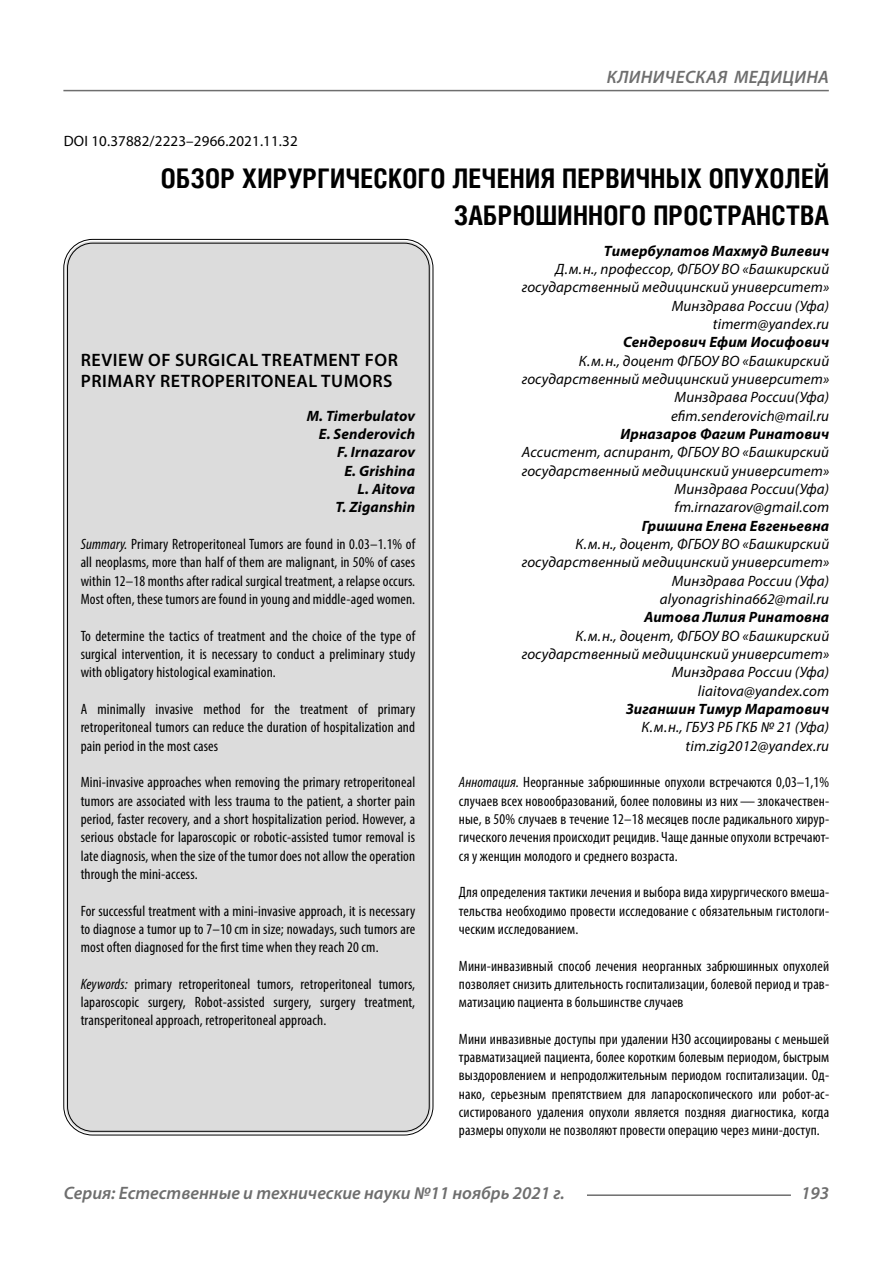
<style>
.page{position:relative;width:893px;height:1263px;background:#fff}
.page>*{position:absolute;margin:0;border:0;box-sizing:border-box;transform-origin:0 0}
.Header{font:700 27px/37.5px "Helios Cond C";letter-spacing:.01em;color:#000;text-align:right}
.t1{font:italic 600 18px "Myriad Pro";color:#6e6e6e}
.Header-eng{font:600 18px/21.6px "Myriad Pro";letter-spacing:.03em;color:#000}
.Annotation-eng{font:condensed 15px/18.3px "Myriad Pro";letter-spacing:.01em;color:#000;text-align:justify}
.Annotation-rus{font:condensed 15px/18.3px "Myriad Pro";letter-spacing:.01em;color:#000;text-align:justify}
.Author-doc{font:italic 15px/18.3px "Myriad Pro";letter-spacing:.01em;color:#000;text-align:right}
.Author{font:italic 700 15px "Myriad Pro";letter-spacing:.01em;color:#000}
.Author-email{font:italic 15px "Myriad Pro";letter-spacing:.01em;color:#000}
.Author-eng{font:italic 700 15px "Myriad Pro";letter-spacing:.01em;color:#000}
.DOI{font:15px "Myriad Pro";letter-spacing:.01em;color:#000}
.s1{font-style:italic}
</style>
<div class="page">
<div style="left:66px;top:241px;width:365px;height:892px;background:#dcdcdc;border-radius:27px"></div>
<hr style="left:587px;top:1194px;width:204px;height:2px;background:#6e6e6e">
<hr style="left:63px;top:90px;width:766px;height:1px;background:#6e6e6e">
<p class="t1" style="left:607px;top:66px;width:24px">Клини</p>
<p class="t1" style="left:665px;top:66px;width:23px">ческая</p>
<p class="t1" style="left:734px;top:66px;width:13px">медицина</p>
<p class="DOI" style="left:64px;top:132px;width:235px">DOI 10.37882/2223–2966.2021.11.32</p>
<p class="Header" style="left:161px;top:159px;width:670px">ОБЗОР ХИРУРГИЧЕСКОГО ЛЕЧЕНИЯ ПЕРВИЧНЫХ ОПУХОЛЕЙ<br>ЗАБРЮШИННОГО ПРОСТРАНСТВА</p>
<p class="Author" style="left:604px;top:241px;width:227px">Тимербулатов Махмуд Вилевич</p>
<p class="Author-doc" style="left:522px;top:260px;width:309px">Д.м.н., профессор, ФГБОУ ВО «Башкирский государственный медицинский университет»<br>Минздрава России (Уфа)</p>
<p class="Author-email" style="left:713px;top:315px;width:118px">timerm@yandex.ru</p>
<p class="Author" style="left:623px;top:333px;width:208px">Сендерович Ефим Иосифович</p>
<p class="Author-doc" style="left:522px;top:351px;width:309px">К.м.н., доцент ФГБОУ ВО «Башкирский государственный медицинский университет»<br>Минздрава России(Уфа)</p>
<p class="Author-email" style="left:671px;top:406px;width:160px">efim.senderovich@mail.ru</p>
<p class="Author" style="left:620px;top:424px;width:210px">Ирназаров Фагим Ринатович</p>
<p class="Author-doc" style="left:522px;top:443px;width:309px">Ассистент, аспирант, ФГБОУ ВО «Башкирский государственный медицинский университет»<br>Минздрава России(Уфа)</p>
<p class="Author-email" style="left:675px;top:498px;width:156px">fm.irnazarov@gmail.com</p>
<p class="Author" style="left:642px;top:516px;width:189px">Гришина Елена Евгеньевна</p>
<p class="Author-doc" style="left:522px;top:535px;width:309px">К.м.н., доцент, ФГБОУ ВО «Башкирский государственный медицинский университет»<br>Минздрава России (Уфа)</p>
<p class="Author-email" style="left:660px;top:590px;width:171px">alyonagrishina662@mail.ru</p>
<p class="Author" style="left:644px;top:607px;width:187px">Аитова Лилия Ринатовна</p>
<p class="Author-doc" style="left:522px;top:626px;width:309px">К.м.н., доцент, ФГБОУ ВО «Башкирский государственный медицинский университет»<br>Минздрава России (Уфа)</p>
<p class="Author-email" style="left:698px;top:681px;width:133px">liaitova@yandex.com</p>
<p class="Author" style="left:626px;top:699px;width:205px">Зиганшин Тимур Маратович</p>
<p class="Author-doc" style="left:642px;top:718px;width:189px">К.м.н., ГБУЗ РБ ГКБ № 21 (Уфа)</p>
<p class="Author-email" style="left:686px;top:736px;width:145px">tim.zig2012@yandex.ru</p>
<p class="Annotation-rus" style="left:459px;top:773px;width:372px"><span class="s1">Аннотация.</span> Неорганные забрюшинные опухоли встречаются 0,03–1,1% случаев всех новообразований, более половины из них—злокачествен&shy;ные, в 50% случаев в течение 12–18 месяцев после радикального хирур&shy;гического лечения происходит рецидив. Чаще данные опухоли встречают&shy;ся у женщин молодого и среднего возраста.</p>
<p class="Annotation-rus" style="left:459px;top:883px;width:372px">Для определения тактики лечения и выбора вида хирургического вмеша&shy;тельства необходимо провести исследование с обязательным гистологи&shy;ческим исследованием.</p>
<p class="Annotation-rus" style="left:459px;top:956px;width:372px">Мини-инвазивный способ лечения неорганных забрюшинных опухолей позволяет снизить длительность госпитализации, болевой период и трав&shy;матизацию пациента в большинстве случаев</p>
<p class="Annotation-rus" style="left:459px;top:1029px;width:372px">Мини инвазивные доступы при удалении НЗО ассоциированы с меньшей травматизацией пациента, более коротким болевым периодом, быстрым выздоровлением и непродолжительным периодом госпитализации. Од&shy;нако, серьезным препятствием для лапароскопического или робот-ас&shy;систированого удаления опухоли является поздняя диагностика, когда размеры опухоли не позволяют провести операцию через мини-доступ.</p>
<p class="Header-eng" style="left:81px;top:348px;width:319px">REVIEW OF SURGICAL TREATMENT FOR<br>PRIMARY RETROPERITONEAL TUMORS</p>
<p class="Author-eng" style="left:307px;top:406px;width:110px">M. Timerbulatov</p>
<p class="Author-eng" style="left:319px;top:424px;width:98px">E. Senderovich</p>
<p class="Author-eng" style="left:337px;top:443px;width:80px">F. Irnazarov</p>
<p class="Author-eng" style="left:344px;top:461px;width:72px">E. Grishina</p>
<p class="Author-eng" style="left:358px;top:479px;width:59px">L. Aitova</p>
<p class="Author-eng" style="left:335px;top:498px;width:81px">T. Ziganshin</p>
<p class="Annotation-eng" style="left:81px;top:535px;width:336px"><span class="s1">Summary.</span> Primary Retroperitoneal Tumors are found in 0.03–1.1% of all neoplasms, more than half of them are malignant, in 50% of cases within 12–18 months after radical surgical treatment, a relapse occurs.<br>Most often, these tumors are found in young and middle-aged women.</p>
<p class="Annotation-eng" style="left:81px;top:626px;width:336px">To determine the tactics of treatment and the choice of the type of surgical intervention, it is necessary to conduct a preliminary study with obligatory histological examination.</p>
<p class="Annotation-eng" style="left:81px;top:700px;width:336px">A minimally invasive method for the treatment of primary retroperitoneal tumors can reduce the duration of hospitalization and pain period in the most cases</p>
<p class="Annotation-eng" style="left:81px;top:773px;width:336px">Mini-invasive approaches when removing the primary retroperitoneal tumors are associated with less trauma to the patient, a shorter pain period, faster recovery, and a short hospitalization period. However, a serious obstacle for laparoscopic or robotic-assisted tumor removal is late diagnosis, when the size of the tumor does not allow the operation through the mini-access.</p>
<p class="Annotation-eng" style="left:81px;top:901px;width:336px">For successful treatment with a mini-invasive approach, it is necessary to diagnose a tumor up to 7–10 cm in size; nowadays, such tumors are most often diagnosed for the first time when they reach 20 cm.</p>
<p class="Annotation-eng" style="left:81px;top:974px;width:336px"><span class="s1">Keywords:</span> primary retroperitoneal tumors, retroperitoneal tumors, laparoscopic surgery, Robot-assisted surgery, surgery treatment, transperitoneal approach, retroperitoneal approach.</p>
<p class="t1" style="left:64px;top:1182px;width:503px">Серия: Естественные и технические науки №11 ноябрь 2021 г.</p>
<p class="t1" style="left:801px;top:1182px;width:30px">193</p>
</div>
